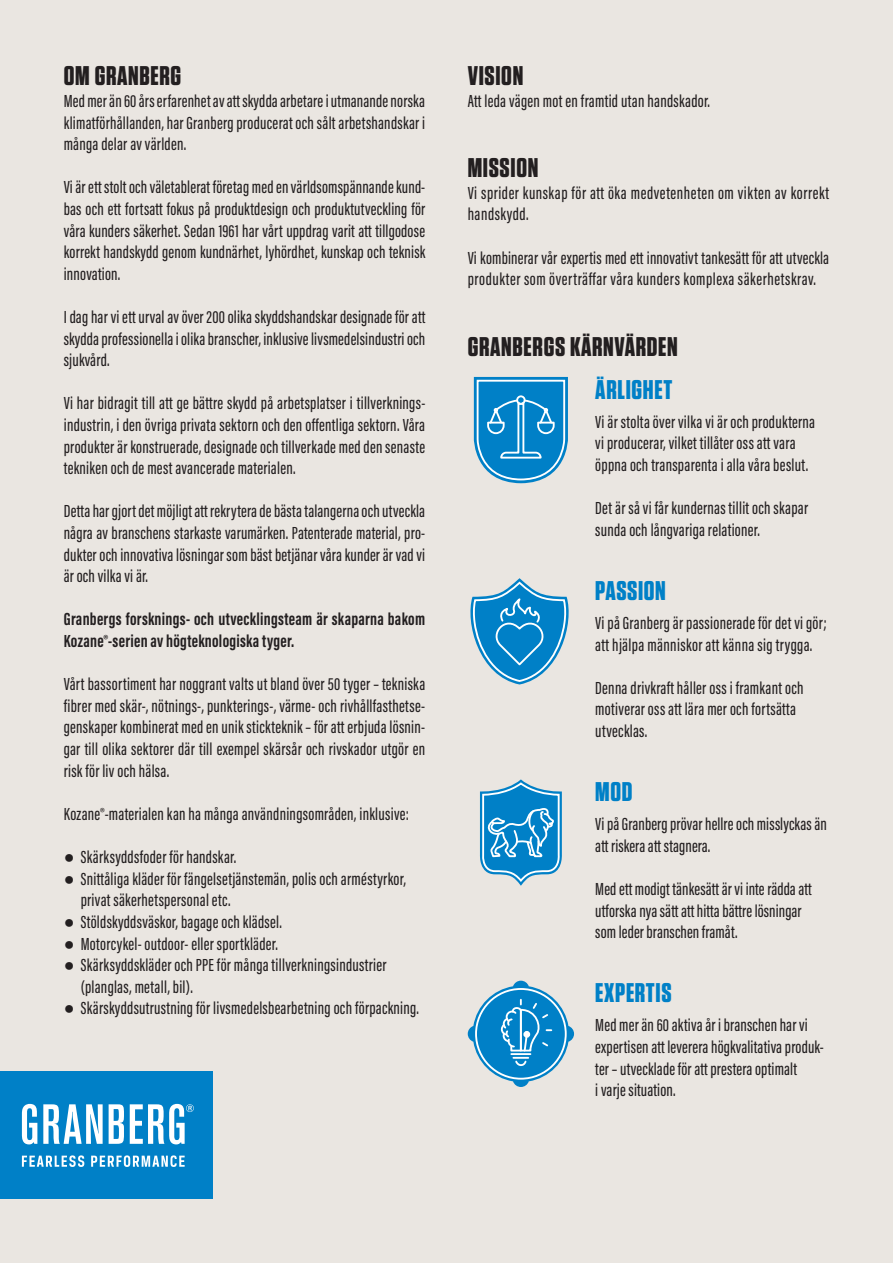
<style>
.page{position:relative;width:893px;height:1263px;background:#eae6e1}
.page>*{position:absolute;margin:0;border:0;box-sizing:border-box;transform-origin:0 0}
.t1{font:700 27px "Tungsten";letter-spacing:.025em;color:#231f20}
.t2{font:700 27px "Tungsten";letter-spacing:.025em;color:#0080c7}
.t3{font:500 18px/21.6px "Acumin Pro Extra Cond";letter-spacing:.015em;color:#231f20}
.t4{font:700 18px/21.6px "Acumin Pro Extra Cond";letter-spacing:.015em;color:#231f20}
.s1{font-family:"Arial";font-weight:400}
</style>
<div class="page">
<svg style="left:474px;top:377px;width:94px;height:106px;background:#3699d0"></svg>
<svg style="left:470px;top:578px;width:99px;height:106px"></svg>
<svg style="left:479px;top:779px;width:83px;height:107px"></svg>
<svg style="left:468px;top:981px;width:106px;height:106px"></svg>
<div style="left:0;top:1071px;width:213px;height:128px;background:#0080c7"></div>
<svg style="left:22px;top:1104px;width:172px;height:40px"></svg>
<svg style="left:22px;top:1155px;width:163px;height:12px"></svg>
<h1 class="t1" style="left:64px;top:62px;width:119px">OM GRANBERG</h1>
<p class="t3" style="left:64px;top:90px;width:363px;text-align:justify">Med mer än 60 års erfarenhet av att skydda arbetare i utmanande norska klimatförhållanden, har Granberg producerat och sålt arbetshandskar i många delar av världen.</p>
<p class="t3" style="left:64px;top:176px;width:363px;text-align:justify">Vi är ett stolt och väletablerat företag med en världsomspännande kund&shy;bas och ett fortsatt fokus på produktdesign och produktutveckling för våra kunders säkerhet. Sedan 1961 har vårt uppdrag varit att tillgodose korrekt handskydd genom kundnärhet, lyhördhet, kunskap och teknisk innovation.</p>
<p class="t3" style="left:64px;top:306px;width:363px;text-align:justify">I dag har vi ett urval av över 200 olika skyddshandskar designade för att skydda professionella i olika branscher, inklusive livsmedelsindustri och sjukvård.</p>
<p class="t3" style="left:64px;top:392px;width:363px;text-align:justify">Vi har bidragit till att ge bättre skydd på arbetsplatser i tillverknings&shy;industrin, i den övriga privata sektorn och den offentliga sektorn. Våra produkter är konstruerade, designade och tillverkade med den senaste tekniken och de mest avancerade materialen.</p>
<p class="t3" style="left:64px;top:500px;width:363px;text-align:justify">Detta har gjort det möjligt att rekrytera de bästa talangerna och utveckla några av branschens starkaste varumärken. Patenterade material, pro&shy;dukter och innovativa lösningar som bäst betjänar våra kunder är vad vi är och vilka vi är.</p>
<p class="t4" style="left:64px;top:608px;width:363px">Granbergs forsknings- och utvecklingsteam är skaparna bakom<br>Kozane®-serien av högteknologiska tyger.</p>
<p class="t3" style="left:64px;top:673px;width:363px;text-align:justify">Vårt bassortiment har noggrant valts ut bland över 50 tyger – tekniska fibrer med skär-, nötnings-, punkterings-, värme- och rivhållfasthetse&shy;genskaper kombinerat med en unik stickteknik – för att erbjuda lösnin&shy;gar till olika sektorer där till exempel skärsår och rivskador utgör en risk för liv och hälsa.</p>
<p class="t3" style="left:64px;top:803px;width:347px">Kozane®-materialen kan ha många användningsområden, inklusive:</p>
<p class="t3" style="left:64px;top:846px;width:174px"><span class="s1">●</span> Skärksyddsfoder för handskar.</p>
<p class="t3" style="left:81px;top:868px;width:327px;text-indent:-17px"><span class="s1">●</span> Snittåliga kläder för fängelsetjänstemän, polis och arméstyrkor, privat säkerhetspersonal etc.</p>
<p class="t3" style="left:64px;top:911px;width:220px"><span class="s1">●</span> Stöldskyddsväskor, bagage och klädsel.</p>
<p class="t3" style="left:64px;top:932px;width:216px"><span class="s1">●</span> Motorcykel- outdoor- eller sportkläder.</p>
<p class="t3" style="left:81px;top:954px;width:307px;text-indent:-17px"><span class="s1">●</span> Skärksyddskläder och PPE för många tillverkningsindustrier (planglas, metall, bil).</p>
<p class="t3" style="left:64px;top:997px;width:357px"><span class="s1">●</span> Skärskyddsutrustning för livsmedelsbearbetning och förpackning.</p>
<h1 class="t1" style="left:468px;top:62px;width:57px">VISION</h1>
<p class="t3" style="left:468px;top:90px;width:244px">Att leda vägen mot en framtid utan handskador.</p>
<h1 class="t1" style="left:468px;top:153px;width:72px">MISSION</h1>
<p class="t3" style="left:468px;top:182px;width:363px">Vi sprider kunskap för att öka medvetenheten om vikten av korrekt handskydd.</p>
<p class="t3" style="left:468px;top:247px;width:363px">Vi kombinerar vår expertis med ett innovativt tankesätt för att utveckla produkter som överträffar våra kunders komplexa säkerhetskrav.</p>
<h1 class="t1" style="left:468px;top:332px;width:212px">GRANBERGS KÄRNVÄRDEN</h1>
<h1 class="t2" style="left:595px;top:375px;width:78px">ÄRLIGHET</h1>
<p class="t3" style="left:595px;top:411px;width:221px">Vi är stolta över vilka vi är och produkterna vi producerar, vilket tillåter oss att vara öppna och transparenta i alla våra beslut.</p>
<p class="t3" style="left:595px;top:497px;width:214px">Det är så vi får kundernas tillit och skapar sunda och långvariga relationer.</p>
<h1 class="t2" style="left:595px;top:576px;width:72px">PASSION</h1>
<p class="t3" style="left:595px;top:612px;width:233px">Vi på Granberg är passionerade för det vi gör; att hjälpa människor att känna sig trygga.</p>
<p class="t3" style="left:595px;top:677px;width:210px">Denna drivkraft håller oss i framkant och motiverar oss att lära mer och fortsätta utvecklas.</p>
<h1 class="t2" style="left:595px;top:777px;width:39px">MOD</h1>
<p class="t3" style="left:595px;top:813px;width:233px">Vi på Granberg prövar hellre och misslyckas än att riskera att stagnera.</p>
<p class="t3" style="left:595px;top:878px;width:218px">Med ett modigt tänkesätt är vi inte rädda att utforska nya sätt att hitta bättre lösningar som leder branschen framåt.</p>
<h1 class="t2" style="left:595px;top:978px;width:78px">EXPERTIS</h1>
<p class="t3" style="left:595px;top:1014px;width:230px">Med mer än 60 aktiva år i branschen har vi expertisen att leverera högkvalitativa produk&shy;ter – utvecklade för att prestera optimalt<br>i varje situation.</p>
</div>
